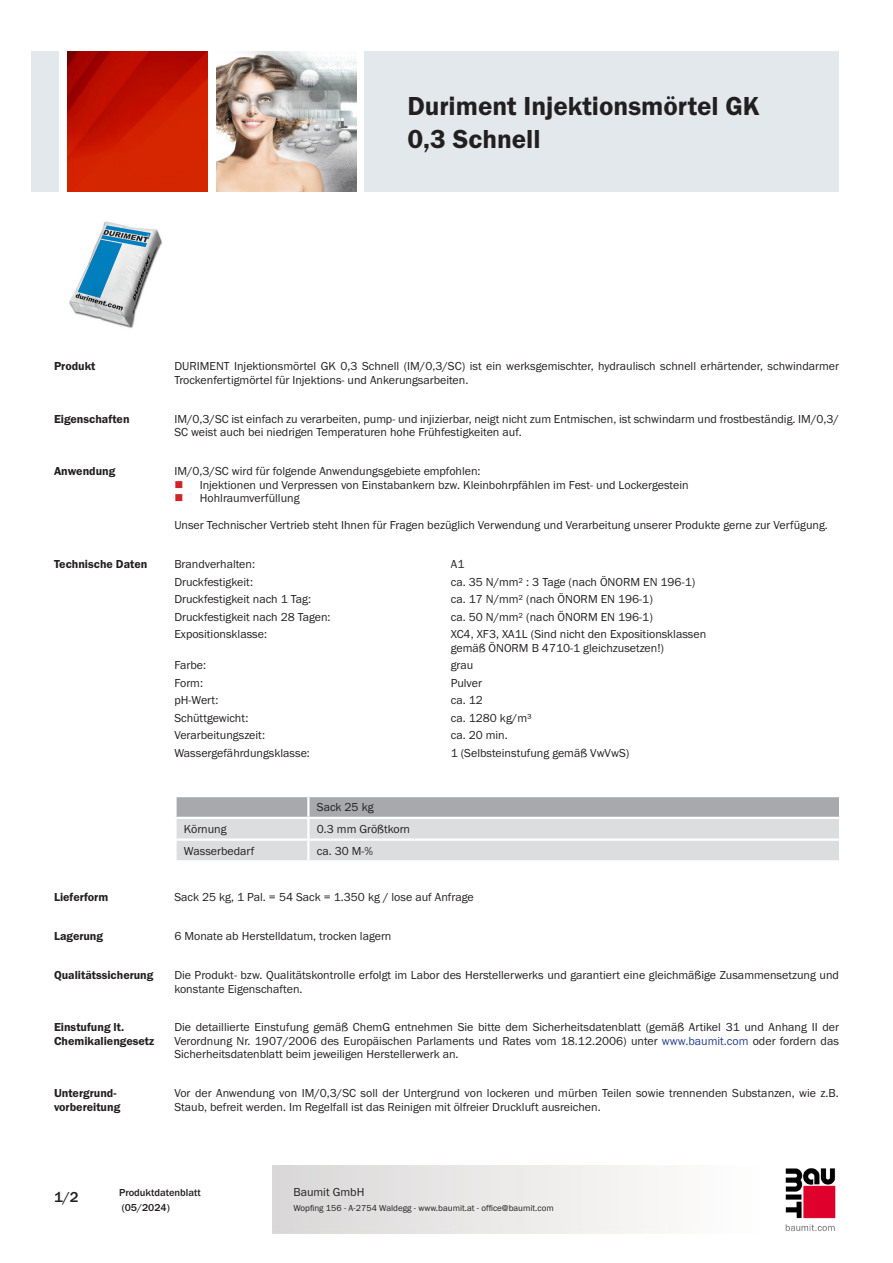
<style>
.page{position:relative;width:893px;height:1263px;background:#fff}
.page>*{position:absolute;margin:0;border:0;box-sizing:border-box;transform-origin:0 0}
.PDS_Produktname{font:27px/32.4px "BM Franklin Gothic URW Dem";color:#231f20}
.t1{font:500 15px "BM Franklin Gothic URW";color:#231f20}
.PDS_Standard{font:12px/13.5px "BM Franklin Gothic URW Boo";color:#231f20}
.PDS_Standard_linksbü{font:12px/13.5px "BM Franklin Gothic URW Boo";color:#231f20}
.PDS_Header{font:12px/13.5px "BM Franklin Gothic URW Dem";color:#231f20}
.t2{font:500 10.5px/15px "BM Franklin Gothic URW";color:#231f20}
.t3{font:9px "BM Franklin Gothic URW Boo";color:#231f20}
.s1{color:#253f8e}
</style>
<div class="page">
<img style="left:785px;top:1168px;width:51px;height:63px">
<div style="left:32px;top:51px;width:27px;height:140px;background:#e2e8eb"></div>
<img style="left:68px;top:52px;width:140px;height:139px">
<img style="left:216px;top:51px;width:141px;height:140px">
<div style="left:365px;top:51px;width:474px;height:140px;background:#e2e8eb"></div>
<img style="left:69px;top:221px;width:94px;height:107px">
<svg style="left:176px;top:796px;width:664px;height:64px;background:#cfd0d2"></svg>
<p class="PDS_Produktname" style="left:407px;top:90px;width:354px">Duriment Injektionsmörtel GK<br>0,3 Schnell</p>
<p class="PDS_Header" style="left:54px;top:360px;width:43px">Produkt</p>
<p class="PDS_Standard" style="left:174px;top:360px;width:666px">DURIMENT Injektionsmörtel GK 0,3 Schnell (IM/0,3/SC) ist ein werksgemischter, hydraulisch schnell erhärtender, schwindarmer<br>Trockenfertigmörtel für Injektions- und Ankerungsarbeiten.</p>
<p class="PDS_Header" style="left:54px;top:412px;width:77px">Eigenschaften</p>
<p class="PDS_Standard" style="left:174px;top:412px;width:666px">IM/0,3/SC ist einfach zu verarbeiten, pump- und injizierbar, neigt nicht zum Entmischen, ist schwindarm und frostbeständig. IM/0,3/<br>SC weist auch bei niedrigen Temperaturen hohe Frühfestigkeiten auf.</p>
<p class="PDS_Header" style="left:54px;top:465px;width:63px">Anwendung</p>
<p class="PDS_Standard" style="left:174px;top:465px;width:308px">IM/0,3/SC wird für folgende Anwendungsgebiete empfohlen:</p>
<p class="PDS_Standard" style="left:200px;top:478px;width:490px">Injektionen und Verpressen von Einstabankern bzw. Kleinbohrpfählen im Fest- und Lockergestein</p>
<p class="PDS_Standard" style="left:200px;top:492px;width:101px">Hohlraumverfüllung</p>
<p class="PDS_Standard" style="left:174px;top:519px;width:655px">Unser Technischer Vertrieb steht Ihnen für Fragen bezüglich Verwendung und Verarbeitung unserer Produkte gerne zur Verfügung.</p>
<p class="PDS_Header" style="left:54px;top:557px;width:95px">Technische Daten</p>
<p class="PDS_Standard_linksbü" style="left:174px;top:557px;width:82px">Brandverhalten:</p>
<p class="PDS_Standard_linksbü" style="left:451px;top:557px;width:15px">A1</p>
<p class="PDS_Standard_linksbü" style="left:174px;top:575px;width:80px">Druckfestigkeit:</p>
<p class="PDS_Standard_linksbü" style="left:451px;top:575px;width:246px">ca. 35 N/mm² : 3 Tage (nach ÖNORM EN 196-1)</p>
<p class="PDS_Standard_linksbü" style="left:174px;top:592px;width:138px">Druckfestigkeit nach 1 Tag:</p>
<p class="PDS_Standard_linksbü" style="left:451px;top:592px;width:204px">ca. 17 N/mm² (nach ÖNORM EN 196-1)</p>
<p class="PDS_Standard_linksbü" style="left:174px;top:610px;width:158px">Druckfestigkeit nach 28 Tagen:</p>
<p class="PDS_Standard_linksbü" style="left:451px;top:610px;width:204px">ca. 50 N/mm² (nach ÖNORM EN 196-1)</p>
<p class="PDS_Standard_linksbü" style="left:174px;top:627px;width:94px">Expositionsklasse:</p>
<p class="PDS_Standard_linksbü" style="left:451px;top:627px;width:257px">XC4, XF3, XA1L (Sind nicht den Expositionsklassen gemäß ÖNORM B 4710-1 gleichzusetzen!)</p>
<p class="PDS_Standard_linksbü" style="left:174px;top:658px;width:33px">Farbe:</p>
<p class="PDS_Standard_linksbü" style="left:451px;top:658px;width:24px">grau</p>
<p class="PDS_Standard_linksbü" style="left:174px;top:676px;width:30px">Form:</p>
<p class="PDS_Standard_linksbü" style="left:451px;top:676px;width:33px">Pulver</p>
<p class="PDS_Standard_linksbü" style="left:174px;top:693px;width:46px">pH-Wert:</p>
<p class="PDS_Standard_linksbü" style="left:451px;top:693px;width:34px">ca. 12</p>
<p class="PDS_Standard_linksbü" style="left:174px;top:711px;width:75px">Schüttgewicht:</p>
<p class="PDS_Standard_linksbü" style="left:451px;top:711px;width:83px">ca. 1280 kg/m³</p>
<p class="PDS_Standard_linksbü" style="left:174px;top:728px;width:92px">Verarbeitungszeit:</p>
<p class="PDS_Standard_linksbü" style="left:451px;top:728px;width:59px">ca. 20 min.</p>
<p class="PDS_Standard_linksbü" style="left:174px;top:746px;width:137px">Wassergefährdungsklasse:</p>
<p class="PDS_Standard_linksbü" style="left:451px;top:746px;width:180px">1 (Selbsteinstufung gemäß VwVwS)</p>
<p class="PDS_Standard_linksbü" style="left:317px;top:801px;width:58px">Sack 25 kg</p>
<p class="PDS_Standard_linksbü" style="left:184px;top:823px;width:44px">Körnung</p>
<p class="PDS_Standard_linksbü" style="left:317px;top:823px;width:95px">0.3 mm Größtkorn</p>
<p class="PDS_Standard_linksbü" style="left:184px;top:844px;width:72px">Wasserbedarf</p>
<p class="PDS_Standard_linksbü" style="left:317px;top:844px;width:58px">ca. 30 M-%</p>
<p class="PDS_Header" style="left:54px;top:891px;width:56px">Lieferform</p>
<p class="PDS_Standard" style="left:174px;top:891px;width:301px">Sack 25 kg, 1 Pal. = 54 Sack = 1.350 kg / lose auf Anfrage</p>
<p class="PDS_Header" style="left:54px;top:930px;width:51px">Lagerung</p>
<p class="PDS_Standard" style="left:174px;top:930px;width:219px">6 Monate ab Herstelldatum, trocken lagern</p>
<p class="PDS_Header" style="left:54px;top:968px;width:101px">Qualitätssicherung</p>
<p class="PDS_Standard" style="left:174px;top:968px;width:666px">Die Produkt- bzw. Qualitätskontrolle erfolgt im Labor des Herstellerwerks und garantiert eine gleichmäßige Zusammensetzung und konstante Eigenschaften.</p>
<p class="PDS_Header" style="left:54px;top:1021px;width:102px">Einstufung lt.<br>Chemikaliengesetz</p>
<p class="PDS_Standard" style="left:174px;top:1021px;width:666px;text-align:justify">Die detaillierte Einstufung gemäß ChemG entnehmen Sie bitte dem Sicherheitsdatenblatt (gemäß Artikel 31 und Anhang II der Verordnung Nr. 1907/2006 des Europäischen Parlaments und Rates vom 18.12.2006) unter <span class="s1">www.baumit.com</span> oder fordern das Sicherheitsdatenblatt beim jeweiligen Herstellerwerk an.</p>
<p class="PDS_Header" style="left:54px;top:1087px;width:68px">Untergrund&shy;vorbereitung</p>
<p class="PDS_Standard" style="left:174px;top:1087px;width:666px">Vor der Anwendung von IM/0,3/SC soll der Untergrund von lockeren und mürben Teilen sowie trennenden Substanzen, wie z.B.<br>Staub, befreit werden. Im Regelfall ist das Reinigen mit ölfreier Druckluft ausreichen.</p>
<p class="t1" style="left:54px;top:1188px;width:26px">1/2</p>
<p class="t2" style="left:119px;top:1185px;width:83px">Produktdatenblatt (05/2024)</p>
<p class="PDS_Standard" style="left:293px;top:1185px;width:73px">Baumit GmbH</p>
<p class="t3" style="left:293px;top:1202px;width:262px">Wopfing 156 - A-2754 Waldegg - www.baumit.at - office@baumit.com</p>
</div>
